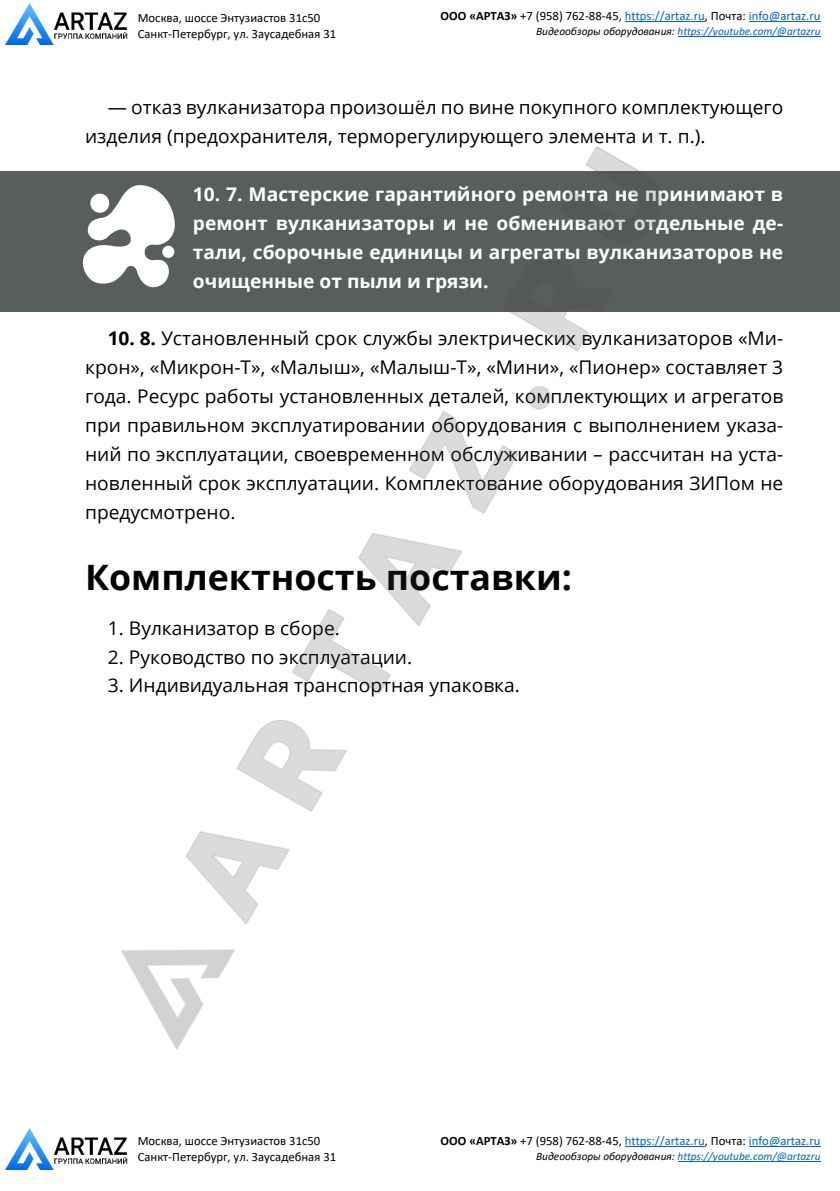
<style>
.page{position:relative;width:840px;height:1191px;background:#fff}
.page>*{position:absolute;margin:0;border:0;box-sizing:border-box;transform-origin:0 0}
.t1{font:700 35px "Open Sans";color:#000}
.t2{font:18.8px/29px "Open Sans";color:#000}
.t3{font:700 18.8px/29px "Open Sans";color:#fff;text-align:justify}
.t4{font:12.6px "Calibri";color:#0563c1}
.t5{font:12.6px/16.6px "Calibri";color:#000}
.t6{font:italic 11.4px "Calibri";letter-spacing:-.005em;color:#0563c1}
.s1{font-weight:700;color:#000}
.s2{color:#000}
.s3{font-weight:700}
</style>
<div class="page">
<div style="left:0;top:171px;width:839px;height:141px;background:#585e5c"></div>
<hr style="left:624px;top:1146px;width:80px;height:1px;background:#0563c1">
<hr style="left:748px;top:1146px;width:72px;height:1px;background:#0563c1">
<hr style="left:677px;top:1161px;width:143px;height:1px;background:#0563c1">
<img style="left:6px;top:1128px;width:122px;height:41px">
<img style="left:82px;top:146px;width:557px;height:904px">
<hr style="left:624px;top:21px;width:80px;height:1px;background:#0563c1">
<hr style="left:748px;top:21px;width:72px;height:1px;background:#0563c1">
<hr style="left:677px;top:36px;width:143px;height:1px;background:#0563c1">
<img style="left:6px;top:4px;width:122px;height:41px">
<p class="t5" style="left:138px;top:10px;width:200px">Москва, шоссе Энтузиастов 31с50<br>Санкт-Петербург, ул. Заусадебная 31</p>
<p class="t4" style="left:440px;top:10px;width:381px"><span class="s1">ООО «АРТАЗ»</span> <span class="s2">+7 (958) 762-88-45,</span> https://artaz.ru<span class="s2">, Почта:</span> info@artaz.ru</p>
<p class="t6" style="left:536px;top:27px;width:286px"><span class="s2">Видеообзоры оборудования:</span> https://youtube.com/@artazru</p>
<p class="t2" style="left:85px;top:92px;width:699px;text-indent:23px">— отказ вулканизатора произошёл по вине покупного комплектующего изделия (предохранителя, терморегулирующего элемента и т. п.).</p>
<p class="t3" style="left:193px;top:179px;width:591px">10. 7. Мастерские гарантийного ремонта не принимают в ремонт вулканизаторы и не обменивают отдельные де&shy;тали, сборочные единицы и агрегаты вулканизаторов не очищенные от пыли и грязи.</p>
<p class="t2" style="left:85px;top:323px;width:699px;text-align:justify;text-indent:23px"><span class="s3">10. 8.</span> Установленный срок службы электрических вулканизаторов «Ми&shy;крон», «Микрон-Т», «Малыш», «Малыш-Т», «Мини», «Пионер» составляет 3 года. Ресурс работы установленных деталей, комплектующих и агрегатов при правильном эксплуатировании оборудования с выполнением указа&shy;ний по эксплуатации, своевременном обслуживании – рассчитан на уста&shy;новленный срок эксплуатации. Комплектование оборудования ЗИПом не предусмотрено.</p>
<h1 class="t1" style="left:85px;top:552px;width:488px">Комплектность поставки:</h1>
<p class="t2" style="left:108px;top:613px;width:233px">1. Вулканизатор в сборе.</p>
<p class="t2" style="left:108px;top:642px;width:306px">2. Руководство по эксплуатации.</p>
<p class="t2" style="left:108px;top:670px;width:413px">3. Индивидуальная транспортная упаковка.</p>
<p class="t5" style="left:138px;top:1133px;width:200px">Москва, шоссе Энтузиастов 31с50<br>Санкт-Петербург, ул. Заусадебная 31</p>
<p class="t4" style="left:440px;top:1135px;width:381px"><span class="s1">ООО «АРТАЗ»</span> <span class="s2">+7 (958) 762-88-45,</span> https://artaz.ru<span class="s2">, Почта:</span> info@artaz.ru</p>
<p class="t6" style="left:536px;top:1151px;width:286px"><span class="s2">Видеообзоры оборудования:</span> https://youtube.com/@artazru</p>
</div>
